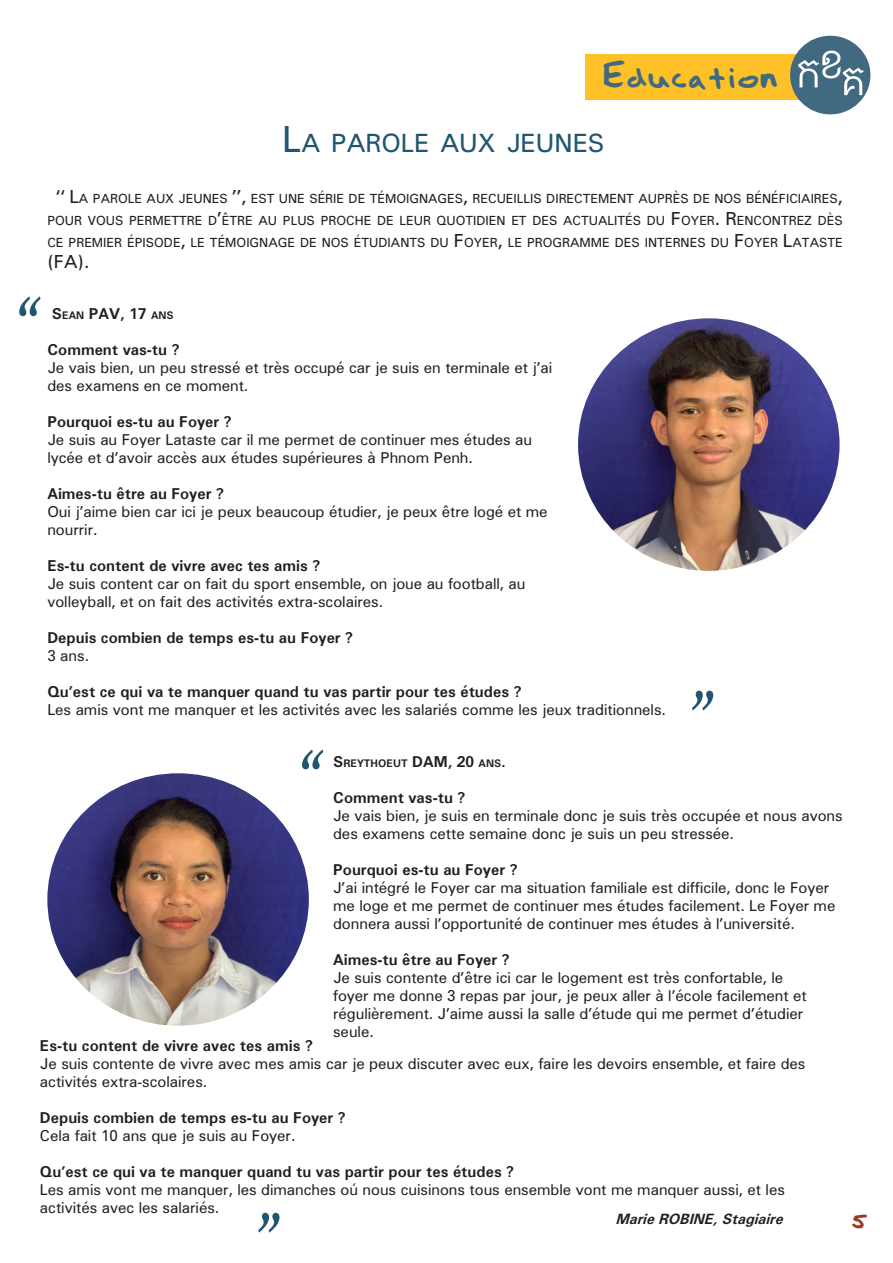
<style>
.page{position:relative;width:893px;height:1263px;background:#fff}
.page>*{position:absolute;margin:0;border:0;box-sizing:border-box;transform-origin:0 0}
.t1{font:82.5px "Monotype Corsiva";color:#205670}
.t2{font:34.5px "Child's Play";color:#416a81}
.t3{font:25.2px "Free Universal";color:#205670}
.t4{font:21px "Child's Play";color:#9c3922}
.t5{font:18px "Free Universal";color:#231f20}
.t6{font:15px/18px "Free Universal";color:#231f20}
.t7{font:700 15px "Free Universal";color:#231f20}
.t8{font:700 15px "Free Universal";color:#231f20}
.t9{font:italic 700 14.25px "Free Universal";color:#231f20}
.t10{font:12.6px/21.6px "Free Universal";color:#231f20;text-align:justify}
.t11{font:700 10.5px "Free Universal";color:#231f20}
.s1{font-size:36px}
.s2{font-size:18px}
.s3{font-size:10.5px}
.s4{font-size:15px}
</style>
<div class="page">
<img style="left:578px;top:318px;width:261px;height:253px">
<div style="left:586px;top:54px;width:213px;height:46px;background:#fec128"></div>
<div style="left:790px;top:36px;width:80px;height:78px;background:#416a81;border-radius:50%"></div>
<svg style="left:798px;top:51px;width:65px;height:44px"></svg>
<img style="left:47px;top:773px;width:262px;height:253px">
<p class="t2" style="left:602px;top:60px;width:181px">Education</p>
<p class="t3" style="left:282px;top:126px;width:321px"><span class="s1">L</span>A PAROLE AUX JEUNES</p>
<p class="t10" style="left:47px;top:188px;width:797px;text-indent:9px"><span class="s2">‘‘ L</span>A PAROLE AUX JEUNES <span class="s2">’’,</span> EST UNE SÉRIE DE TÉMOIGNAGES<span class="s2">,</span> RECUEILLIS DIRECTEMENT AUPRÈS DE NOS BÉNÉFICIAIRES<span class="s2">, </span>POUR VOUS PERMETTRE D<span class="s2">’</span>ÊTRE AU PLUS PROCHE DE LEUR QUOTIDIEN ET DES ACTUALITÉS DU <span class="s2">F</span>OYER<span class="s2">. R</span>ENCONTREZ DÈS CE PREMIER ÉPISODE<span class="s2">,</span> LE TÉMOIGNAGE DE NOS ÉTUDIANTS DU <span class="s2">F</span>OYER<span class="s2">,</span> LE PROGRAMME DES INTERNES DU <span class="s2">F</span>OYER <span class="s2">L</span>ATASTE</p>
<p class="t5" style="left:47px;top:249px;width:43px">(FA).</p>
<p class="t1" style="left:4px;top:278px;width:30px">“</p>
<p class="t8" style="left:52px;top:303px;width:122px">S<span class="s3">EAN</span> PAV, 17 <span class="s3">ANS</span></p>
<p class="t7" style="left:47px;top:339px;width:134px">Comment vas-tu ?</p>
<p class="t6" style="left:47px;top:358px;width:506px">Je vais bien, un peu stressé et très occupé car je suis en terminale et j’ai des examens en ce moment.</p>
<p class="t7" style="left:47px;top:411px;width:186px">Pourquoi es-tu au Foyer ?</p>
<p class="t6" style="left:47px;top:430px;width:486px">Je suis au Foyer Lataste car il me permet de continuer mes études au lycée et d’avoir accès aux études supérieures à Phnom Penh.</p>
<p class="t7" style="left:47px;top:483px;width:178px">Aimes-tu être au Foyer ?</p>
<p class="t6" style="left:47px;top:502px;width:502px">Oui j’aime bien car ici je peux beaucoup étudier, je peux être logé et me nourrir.</p>
<p class="t7" style="left:47px;top:555px;width:275px">Es-tu content de vivre avec tes amis ?</p>
<p class="t6" style="left:47px;top:574px;width:480px">Je suis content car on fait du sport ensemble, on joue au football, au</p>
<p class="t6" style="left:47px;top:592px;width:337px">volleyball, et on fait des activités extra-scolaires.</p>
<p class="t7" style="left:47px;top:627px;width:307px">Depuis combien de temps es-tu au Foyer ?</p>
<p class="t6" style="left:47px;top:646px;width:43px">3 ans.</p>
<p class="t7" style="left:47px;top:681px;width:476px">Qu’est ce qui va te manquer quand tu vas partir pour tes études ?</p>
<p class="t6" style="left:47px;top:700px;width:620px">Les amis vont me manquer et les activités avec les salariés comme les jeux traditionnels.</p>
<p class="t1" style="left:676px;top:672px;width:31px">”</p>
<p class="t1" style="left:287px;top:731px;width:30px">“</p>
<p class="t11" style="left:333px;top:756px;width:174px"><span class="s4">S</span>REYTHOEUT <span class="s4">DAM, 20</span> ANS<span class="s4">.</span></p>
<p class="t7" style="left:333px;top:787px;width:134px">Comment vas-tu ?</p>
<p class="t6" style="left:333px;top:806px;width:511px">Je vais bien, je suis en terminale donc je suis très occupée et nous avons des examens cette semaine donc je suis un peu stressée.</p>
<p class="t7" style="left:333px;top:859px;width:186px">Pourquoi es-tu au Foyer ?</p>
<p class="t6" style="left:333px;top:878px;width:504px">J’ai intégré le Foyer car ma situation familiale est difficile, donc le Foyer me loge et me permet de continuer mes études facilement. Le Foyer me donnera aussi l’opportunité de continuer mes études à l’université.</p>
<p class="t7" style="left:333px;top:949px;width:178px">Aimes-tu être au Foyer ?</p>
<p class="t6" style="left:333px;top:968px;width:475px">Je suis contente d’être ici car le logement est très confortable, le foyer me donne 3 repas par jour, je peux aller à l’école facilement et régulièrement. J’aime aussi la salle d’étude qui me permet d’étudier seule.</p>
<p class="t7" style="left:40px;top:1035px;width:275px">Es-tu content de vivre avec tes amis ?</p>
<p class="t6" style="left:40px;top:1054px;width:767px">Je suis contente de vivre avec mes amis car je peux discuter avec eux, faire les devoirs ensemble, et faire des activités extra-scolaires.</p>
<p class="t7" style="left:40px;top:1107px;width:307px">Depuis combien de temps es-tu au Foyer ?</p>
<p class="t6" style="left:40px;top:1126px;width:257px">Cela fait 10 ans que je suis au Foyer.</p>
<p class="t7" style="left:40px;top:1161px;width:476px">Qu’est ce qui va te manquer quand tu vas partir pour tes études ?</p>
<p class="t6" style="left:40px;top:1180px;width:746px">Les amis vont me manquer, les dimanches oú nous cuisinons tous ensemble vont me manquer aussi, et les activités avec les salariés.</p>
<p class="t1" style="left:242px;top:1194px;width:31px">”</p>
<p class="t9" style="left:617px;top:1209px;width:169px">Marie ROBINE, Stagiaire</p>
<p class="t4" style="left:852px;top:1211px;width:18px">5</p>
</div>
